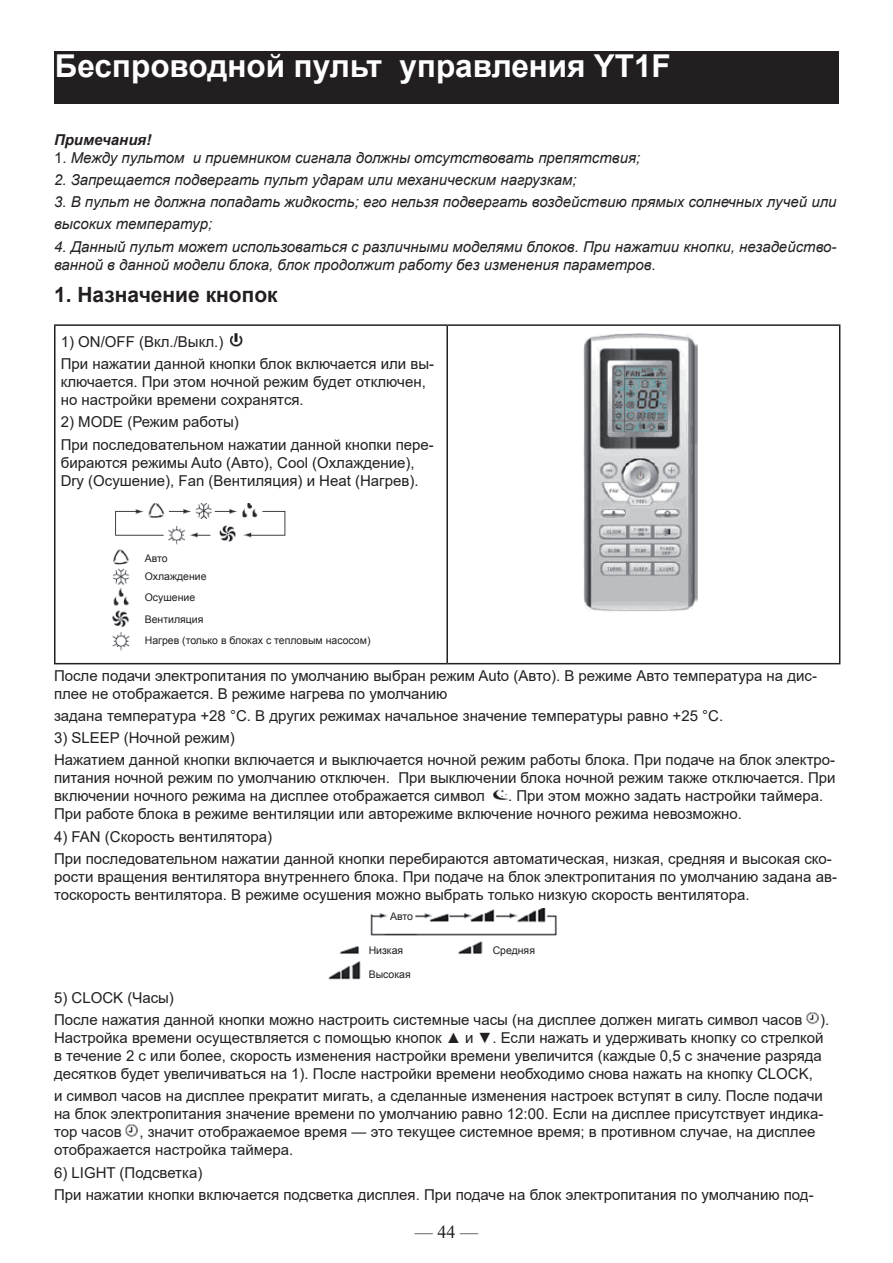
<style>
.page{position:relative;width:893px;height:1263px;background:#fff}
.page>*{position:absolute;margin:0;border:0;box-sizing:border-box;transform-origin:0 0}
.Плашка_2{font:700 31.5px "Arial";color:#fff}
.t1{font:700 21px "Arial";color:#231f20}
.t2{font:18px "Times New Roman";color:#231f20}
.t3{font:15px/18px "Arial";color:#231f20}
.t4{font:italic 15px/18px "Arial";color:#231f20}
.t5{font:italic 700 15px "Arial";color:#231f20}
.t6{font:10.5px/21.5px "Arial";color:#231f20}
.s1{font-style:normal}
</style>
<div class="page">
<div style="left:54px;top:51px;width:785px;height:52px;background:#231f20"></div>
<hr style="left:54px;top:324px;width:393px;height:2px;background:#231f20">
<hr style="left:54px;top:326px;width:2px;height:337px;background:#231f20">
<hr style="left:447px;top:324px;width:393px;height:2px;background:#231f20">
<hr style="left:446px;top:326px;width:2px;height:337px;background:#231f20">
<hr style="left:839px;top:326px;width:1px;height:337px;background:#231f20">
<hr style="left:54px;top:663px;width:393px;height:1px;background:#231f20">
<hr style="left:447px;top:663px;width:393px;height:1px;background:#231f20">
<img style="left:229px;top:333px;width:14px;height:14px">
<img style="left:112px;top:503px;width:174px;height:148px">
<div style="left:135px;top:552px;width:48px;height:16px;background:#fff"></div>
<div style="left:135px;top:571px;width:53px;height:18px;background:#fff"></div>
<div style="left:135px;top:592px;width:73px;height:19px;background:#fff"></div>
<div style="left:135px;top:614px;width:66px;height:13px;background:#fff"></div>
<div style="left:135px;top:636px;width:237px;height:22px;background:#fff"></div>
<img style="left:583px;top:333px;width:115px;height:279px">
<img style="left:493px;top:789px;width:15px;height:11px">
<img style="left:328px;top:909px;width:229px;height:71px">
<div style="left:389px;top:911px;width:26px;height:10px;background:#fff"></div>
<div style="left:365px;top:946px;width:39px;height:16px;background:#fff"></div>
<div style="left:484px;top:939px;width:56px;height:15px;background:#fff"></div>
<div style="left:365px;top:962px;width:55px;height:19px;background:#fff"></div>
<svg style="left:807px;top:1012px;width:12px;height:13px"></svg>
<svg style="left:126px;top:1125px;width:12px;height:12px"></svg>
<p class="Плашка_2" style="left:55px;top:44px;width:617px">Беспроводной пульт управления YT1F</p>
<p class="t5" style="left:54px;top:129px;width:99px">Примечания!</p>
<p class="t4" style="left:54px;top:149px;width:588px"><span class="s1">1.</span> Между пультом и приемником сигнала должны отсутствовать препятствия;</p>
<p class="t4" style="left:54px;top:171px;width:524px">2. Запрещается подвергать пульт ударам или механическим нагрузкам;</p>
<p class="t4" style="left:54px;top:193px;width:784px">3. В пульт не должна попадать жидкость; его нельзя подвергать воздействию прямых солнечных лучей или</p>
<p class="t4" style="left:54px;top:215px;width:160px">высоких температур;</p>
<p class="t4" style="left:54px;top:238px;width:784px">4. Данный пульт может использоваться с различными моделями блоков. При нажатии кнопки, незадейство&shy;ванной в данной модели блока, блок продолжит работу без изменения параметров<span class="s1">.</span></p>
<p class="t1" style="left:54px;top:280px;width:225px">1. Назначение кнопок</p>
<p class="t3" style="left:61px;top:333px;width:164px">1) ON/OFF (Вкл./Выкл.)</p>
<p class="t3" style="left:61px;top:355px;width:375px">При нажатии данной кнопки блок включается или вы&shy;ключается. При этом ночной режим будет отключен, но настройки времени сохранятся.</p>
<p class="t3" style="left:61px;top:413px;width:180px">2) MODE (Режим работы)</p>
<p class="t3" style="left:61px;top:435px;width:375px">При последовательном нажатии данной кнопки пере&shy;бираются режимы Auto (Авто), Cool (Охлаждение),<br>Dry (Осушение), Fan (Вентиляция) и Heat (Нагрев).</p>
<p class="t6" style="left:145px;top:549px;width:63px;line-height:18.3px">Авто<br>Охлаждение</p>
<p class="t6" style="left:145px;top:587px;width:227px">Осушение<br>Вентиляция<br>Нагрев (только в блоках с тепловым насосом)</p>
<p class="t3" style="left:54px;top:666px;width:764px">После подачи электропитания по умолчанию выбран режим Auto (Авто). В режиме Авто температура на дис&shy;плее не отображается. В режиме нагрева по умолчанию</p>
<p class="t3" style="left:54px;top:706px;width:671px">задана температура +28 °С. В других режимах начальное значение температуры равно +25 °С.</p>
<p class="t3" style="left:54px;top:729px;width:182px">3) SLEEP (Ночной режим)</p>
<p class="t3" style="left:54px;top:751px;width:783px;text-align:justify">Нажатием данной кнопки включается и выключается ночной режим работы блока. При подаче на блок электро&shy;питания ночной режим по умолчанию отключен. При выключении блока ночной режим также отключается. При включении ночного режима на дисплее отображается символ</p>
<p class="t3" style="left:54px;top:787px;width:771px;text-indent:454px">. При этом можно задать настройки таймера.<br>При работе блока в режиме вентиляции или авторежиме включение ночного режима невозможно.</p>
<p class="t3" style="left:54px;top:827px;width:220px">4) FAN (Скорость вентилятора)</p>
<p class="t3" style="left:54px;top:850px;width:784px">При последовательном нажатии данной кнопки перебираются автоматическая, низкая, средняя и высокая ско&shy;рости вращения вентилятора внутреннего блока. При подаче на блок электропитания по умолчанию задана ав&shy;тоскорость вентилятора. В режиме осушения можно выбрать только низкую скорость вентилятора.</p>
<p class="t6" style="left:390px;top:905px;width:24px">Авто</p>
<p class="t6" style="left:369px;top:939px;width:36px">Низкая</p>
<p class="t6" style="left:493px;top:939px;width:44px">Средняя</p>
<p class="t6" style="left:369px;top:963px;width:44px">Высокая</p>
<p class="t3" style="left:54px;top:988px;width:121px">5) CLOCK (Часы)</p>
<p class="t3" style="left:54px;top:1011px;width:777px">После нажатия данной кнопки можно настроить системные часы (на дисплее должен мигать символ часов ).<br>Настройка времени осуществляется с помощью кнопок ▲ и ▼. Если нажать и удерживать кнопку со стрелкой в течение 2 с или более, скорость изменения настройки времени увеличится (каждые 0,5 с значение разряда десятков будет увеличиваться на 1). После настройки времени необходимо снова нажать на кнопку CLOCK,</p>
<p class="t3" style="left:54px;top:1087px;width:771px">и символ часов на дисплее прекратит мигать, а сделанные изменения настроек вступят в силу. После подачи на блок электропитания значение времени по умолчанию равно 12:00. Если на дисплее присутствует индика&shy;тор часов , значит отображаемое время — это текущее системное время; в противном случае, на дисплее отображается настройка таймера.</p>
<p class="t3" style="left:54px;top:1163px;width:150px">6) LIGHT (Подсветка)</p>
<p class="t3" style="left:54px;top:1185px;width:761px">При нажатии кнопки включается подсветка дисплея. При подаче на блок электропитания по умолчанию под-</p>
<p class="t2" style="left:415px;top:1219px;width:64px">— 44 —</p>
</div>
